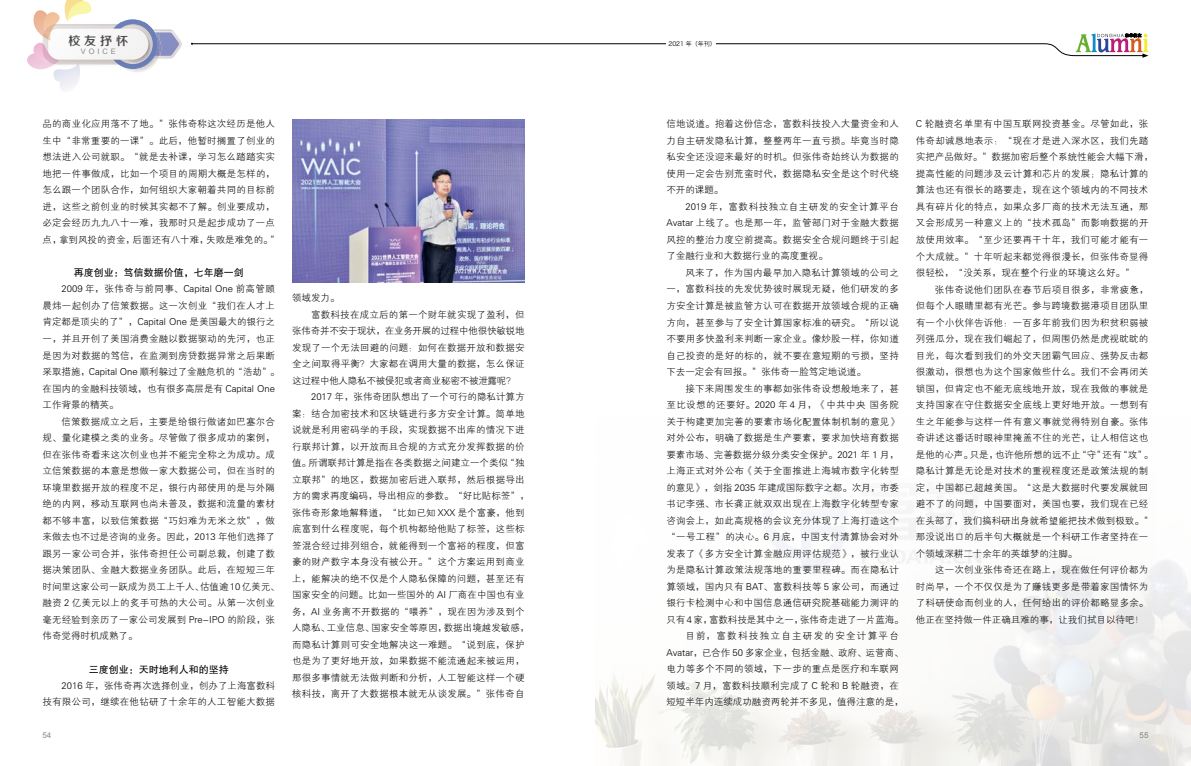
<style>
.page{position:relative;width:1191px;height:766px;background:#fff}
.page>*{position:absolute;margin:0;border:0;box-sizing:border-box;transform-origin:0 0}
.t1{font:12px "FZZZHONGJW GB1 0";color:#4c4948}
.t2{font:10px "FZHTK GBK1 0";color:#000}
.t3{font:9.5px/16.5px "FZXH1 K GBK1 0";letter-spacing:.02em;color:#000}
.t4{font:9.5px/16.5px "FZXH1 K GBK1 0";color:#000}
.t5{font:9.5px "FZXH1 K GBK1 0";letter-spacing:-.01em;color:#000}
.t6{font:9.5px "FZXH1 K GBK1 0";letter-spacing:-.02em;color:#000}
.t7{font:9.5px "FZXH1 K GBK1 0";letter-spacing:.045em;color:#000}
.t8{font:9.5px "FZXH1 K GBK1 0";letter-spacing:.04em;color:#000}
.t9{font:9.5px "FZXH1 K GBK1 0";letter-spacing:.135em;color:#000}
.t10{font:8px "Arial";color:#898989}
.t11{font:7.5px "Arial";letter-spacing:.4em;color:#898989}
.t12{font:6px "Ming Hei R";color:#000}
</style>
<div class="page">
<svg style="left:191px;top:34px;width:957px;height:24px"></svg>
<div style="left:666px;top:41px;width:49px;height:6px;background:#fff"></div>
<svg style="left:27px;top:0;width:155px;height:90px"></svg>
<img style="left:595px;top:506px;width:596px;height:259px">
<img style="left:292px;top:119px;width:232px;height:163px">
<p class="t1" style="left:68px;top:35px;width:61px">校 友 抒 怀</p>
<p class="t11" style="left:81px;top:47px;width:37px">VOICE</p>
<p class="t3" style="left:43px;top:116px;width:239px">品的商业化应用落不了地。”张伟奇称这次经历是他人生中“非常重要的一课”。此后，他暂时搁置了创业的想法进入公司就职。“就是去补课，学习怎么踏踏实实地把一件事做成，比如一个项目的周期大概是怎样的，怎么跟一个团队合作，如何组织大家朝着共同的目标前进，这些之前创业的时候其实都不了解。创业要成功，必定会经历九九八十一难，我那时只是起步成功了一点点，拿到风投的资金，后面还有八十难，失败是难免的。”</p>
<p class="t2" style="left:74px;top:267px;width:171px">再度创业：笃信数据价值，七年磨一剑</p>
<p class="t4" style="left:43px;top:281px;width:239px;text-indent:19px">2009 年，张伟奇与前同事、Capital One 前高管顾晨炜一起创办了信策数据。这一次创业“我们在人才上肯定都是顶尖的了”，Capital One 是美国最大的银行之一，并且开创了美国消费金融以数据驱动的先河，也正是因为对数据的笃信，在监测到房贷数据异常之后果断采取措施，Capital One 顺利躲过了金融危机的“浩劫”。在国内的金融科技领域，也有很多高层是有 Capital One工作背景的精英。</p>
<p class="t3" style="left:43px;top:413px;width:239px;text-indent:19px">信策数据成立之后，主要是给银行做诸如巴塞尔合规、量化建模之类的业务。尽管做了很多成功的案例，但在张伟奇看来这次创业也并不能完全称之为成功。成立信策数据的本意是想做一家大数据公司，但在当时的环境里数据开放的程度不足，银行内部使用的是与外隔绝的内网，移动互联网也尚未普及，数据和流量的素材都不够丰富，以致信策数据“巧妇难为无米之炊”，做来做去也不过是咨询的业务。因此，2013 年他们选择了跟另一家公司合并，张伟奇担任公司副总裁，创建了数据决策团队、金融大数据业务团队。此后，在短短三年时间里这家公司一跃成为员工上千人、估值逾 10 亿美元、融资 2 亿美元以上的炙手可热的大公司。从第一次创业毫无经验到亲历了一家公司发展到 Pre-IPO 的阶段，张伟奇觉得时机成熟了。</p>
<p class="t2" style="left:89px;top:663px;width:141px">三度创业：天时地利人和的坚持</p>
<p class="t3" style="left:43px;top:677px;width:234px;text-align:right">2016 年，张伟奇再次选择创业，创办了上海富数科<br>技有限公司，继续在他钻研了十余年的人工智能大数据</p>
<p class="t3" style="left:292px;top:289px;width:49px">领域发力。</p>
<p class="t3" style="left:311px;top:306px;width:215px">富数科技在成立后的第一个财年就实现了盈利，但</p>
<p class="t6" style="left:292px;top:325px;width:234px">张伟奇并不安于现状，在业务开展的过程中他很快敏锐地</p>
<p class="t3" style="left:292px;top:339px;width:234px">发现了一个无法回避的问题：如何在数据开放和数据安</p>
<p class="t3" style="left:292px;top:356px;width:234px">全之间取得平衡？大家都在调用大量的数据，怎么保证</p>
<p class="t6" style="left:292px;top:375px;width:225px">这过程中他人隐私不被侵犯或者商业秘密不被泄露呢？</p>
<p class="t4" style="left:311px;top:389px;width:215px">2017 年，张伟奇团队想出了一个可行的隐私计算方</p>
<p class="t3" style="left:292px;top:405px;width:234px">案：结合加密技术和区块链进行多方安全计算。简单地</p>
<p class="t3" style="left:292px;top:422px;width:234px">说就是利用密码学的手段，实现数据不出库的情况下进</p>
<p class="t3" style="left:292px;top:438px;width:234px">行联邦计算，以开放而且合规的方式充分发挥数据的价</p>
<p class="t4" style="left:292px;top:455px;width:234px">值。所谓联邦计算是指在各类数据之间建立一个类似“独</p>
<p class="t3" style="left:292px;top:471px;width:234px">立联邦”的地区，数据加密后进入联邦，然后根据导出</p>
<p class="t4" style="left:292px;top:488px;width:239px">方的需求再度编码，导出相应的参数。“好比贴标签”，</p>
<p class="t3" style="left:292px;top:504px;width:234px">张伟奇形象地解释道，“比如已知 XXX 是个富豪，他到</p>
<p class="t3" style="left:292px;top:521px;width:234px">底富到什么程度呢，每个机构都给他贴了标签，这些标</p>
<p class="t3" style="left:292px;top:537px;width:234px">签混合经过排列组合，就能得到一个富裕的程度，但富</p>
<p class="t3" style="left:292px;top:554px;width:234px">豪的财产数字本身没有被公开。”这个方案运用到商业</p>
<p class="t3" style="left:292px;top:570px;width:234px">上，能解决的绝不仅是个人隐私保障的问题，甚至还有</p>
<p class="t4" style="left:292px;top:587px;width:234px">国家安全的问题。比如一些国外的 AI 厂商在中国也有业</p>
<p class="t3" style="left:292px;top:603px;width:234px">务，AI 业务离不开数据的“喂养”，现在因为涉及到个</p>
<p class="t4" style="left:292px;top:620px;width:239px">人隐私、工业信息、国家安全等原因，数据出境越发敏感，</p>
<p class="t3" style="left:292px;top:636px;width:234px">而隐私计算则可安全地解决这一难题。“说到底，保护</p>
<p class="t3" style="left:292px;top:653px;width:234px">也是为了更好地开放，如果数据不能流通起来被运用，</p>
<p class="t3" style="left:292px;top:669px;width:234px">那很多事情就无法做判断和分析，人工智能这样一个硬</p>
<p class="t3" style="left:292px;top:686px;width:234px">核科技，离开了大数据根本就无从谈发展。”张伟奇自</p>
<p class="t12" style="left:668px;top:40px;width:49px">2021 年（年刊）</p>
<p class="t3" style="left:666px;top:116px;width:234px;text-align:justify">信地说道。抱着这份信念，富数科技投入大量资金和人力自主研发隐私计算，整整两年一直亏损。毕竟当时隐私安全还没迎来最好的时机。但张伟奇始终认为数据的使用一定会告别荒蛮时代，数据隐私安全是这个时代绕不开的课题。</p>
<p class="t3" style="left:666px;top:198px;width:234px;text-align:justify;text-indent:19px">2019 年，富数科技独立自主研发的安全计算平台Avatar 上线了。也是那一年，监管部门对于金融大数据风控的整治力度空前提高。数据安全合规问题终于引起了金融行业和大数据行业的高度重视。</p>
<p class="t3" style="left:666px;top:264px;width:234px;text-align:justify;text-indent:19px">风来了，作为国内最早加入隐私计算领域的公司之一，富数科技的先发优势彼时展现无疑，他们研发的多方安全计算是被监管方认可在数据开放领域合规的正确方向，甚至参与了安全计算国家标准的研究。“所以说不要用多快盈利来判断一家企业。像炒股一样，你知道自己投资的是好的标的，就不要在意短期的亏损，坚持下去一定会有回报。”张伟奇一脸笃定地说道。</p>
<p class="t3" style="left:685px;top:380px;width:215px">接下来周围发生的事都如张伟奇设想般地来了，甚</p>
<p class="t7" style="left:666px;top:399px;width:234px">至比设想的还要好。2020 年 4 月，《中共中央 国务院</p>
<p class="t3" style="left:666px;top:413px;width:234px">关于构建更加完善的要素市场化配置体制机制的意见》</p>
<p class="t3" style="left:666px;top:429px;width:234px">对外公布，明确了数据是生产要素，要求加快培育数据</p>
<p class="t4" style="left:666px;top:446px;width:234px">要素市场、完善数据分级分类安全保护。2021 年 1 月，</p>
<p class="t3" style="left:666px;top:462px;width:234px">上海正式对外公布《关于全面推进上海城市数字化转型</p>
<p class="t5" style="left:666px;top:482px;width:234px">的意见》，剑指 2035 年建成国际数字之都。次月，市委</p>
<p class="t3" style="left:666px;top:495px;width:234px">书记李强、市长龚正就双双出现在上海数字化转型专家</p>
<p class="t3" style="left:666px;top:512px;width:234px">咨询会上，如此高规格的会议充分体现了上海打造这个</p>
<p class="t8" style="left:666px;top:531px;width:234px">“一号工程”的决心。6 月底，中国支付清算协会对外</p>
<p class="t3" style="left:666px;top:545px;width:234px">发表了《多方安全计算金融应用评估规范》，被行业认</p>
<p class="t3" style="left:666px;top:561px;width:234px">为是隐私计算政策法规落地的重要里程碑。而在隐私计</p>
<p class="t3" style="left:666px;top:578px;width:234px">算领域，国内只有 BAT、富数科技等 5 家公司，而通过</p>
<p class="t3" style="left:666px;top:594px;width:234px">银行卡检测中心和中国信息通信研究院基础能力测评的</p>
<p class="t5" style="left:666px;top:614px;width:239px">只有 4 家，富数科技是其中之一，张伟奇走进了一片蓝海。</p>
<p class="t9" style="left:685px;top:630px;width:215px">目前，富数科技独立自主研发的安全计算平台</p>
<p class="t4" style="left:666px;top:644px;width:239px">Avatar，已合作 50 多家企业，包括金融、政府、运营商、</p>
<p class="t3" style="left:666px;top:660px;width:234px">电力等多个不同的领域，下一步的重点是医疗和车联网</p>
<p class="t3" style="left:666px;top:677px;width:234px">领域。7 月，富数科技顺利完成了 C 轮和 B 轮融资，在</p>
<p class="t4" style="left:666px;top:693px;width:239px">短短半年内连续成功融资两轮并不多见，值得注意的是，</p>
<p class="t3" style="left:916px;top:116px;width:239px">C 轮融资名单里有中国互联网投资基金。尽管如此，张伟奇却诚恳地表示：“现在才是进入深水区，我们先踏实把产品做好。”数据加密后整个系统性能会大幅下滑，提高性能的问题涉及云计算和芯片的发展；隐私计算的算法也还有很长的路要走，现在这个领域内的不同技术具有碎片化的特点，如果众多厂商的技术无法互通，那又会形成另一种意义上的“技术孤岛”而影响数据的开放使用效率。“至少还要再干十年，我们可能才能有一个大成就。”十年听起来都觉得很漫长，但张伟奇显得很轻松，“没关系，现在整个行业的环境这么好。”</p>
<p class="t3" style="left:916px;top:281px;width:239px;text-indent:19px">张伟奇说他们团队在春节后项目很多，非常疲惫，但每个人眼睛里都有光芒。参与跨境数据港项目团队里有一个小伙伴告诉他：一百多年前我们因为积贫积弱被列强瓜分，现在我们崛起了，但周围仍然是虎视眈眈的目光，每次看到我们的外交天团霸气回应、强势反击都很激动，很想也为这个国家做些什么。我们不会再闭关锁国，但肯定也不能无底线地开放，现在我做的事就是支持国家在守住数据安全底线上更好地开放。一想到有生之年能参与这样一件有意义事就觉得特别自豪。张伟奇讲述这番话时眼神里掩盖不住的光芒，让人相信这也是他的心声。只是，也许他所想的远不止“守”还有“攻”。隐私计算是无论是对技术的重视程度还是政策法规的制定，中国都已超越美国。“这是大数据时代要发展就回避不了的问题，中国要面对，美国也要，我们现在已经在头部了，我们搞科研出身就希望能把技术做到极致。”那没说出口的后半句大概就是一个科研工作者坚持在一个领域深耕二十余年的英雄梦的注脚。</p>
<p class="t3" style="left:916px;top:561px;width:234px;text-align:justify;text-indent:19px">这一次创业张伟奇还在路上，现在做任何评价都为时尚早，一个不仅仅是为了赚钱更多是带着家国情怀为了科研使命而创业的人，任何给出的评价都略显多余。他正在坚持做一件正确且难的事，让我们拭目以待吧！</p>
<p class="t10" style="left:43px;top:730px;width:10px">54</p>
<p class="t10" style="left:1139px;top:730px;width:10px">55</p>
</div>
